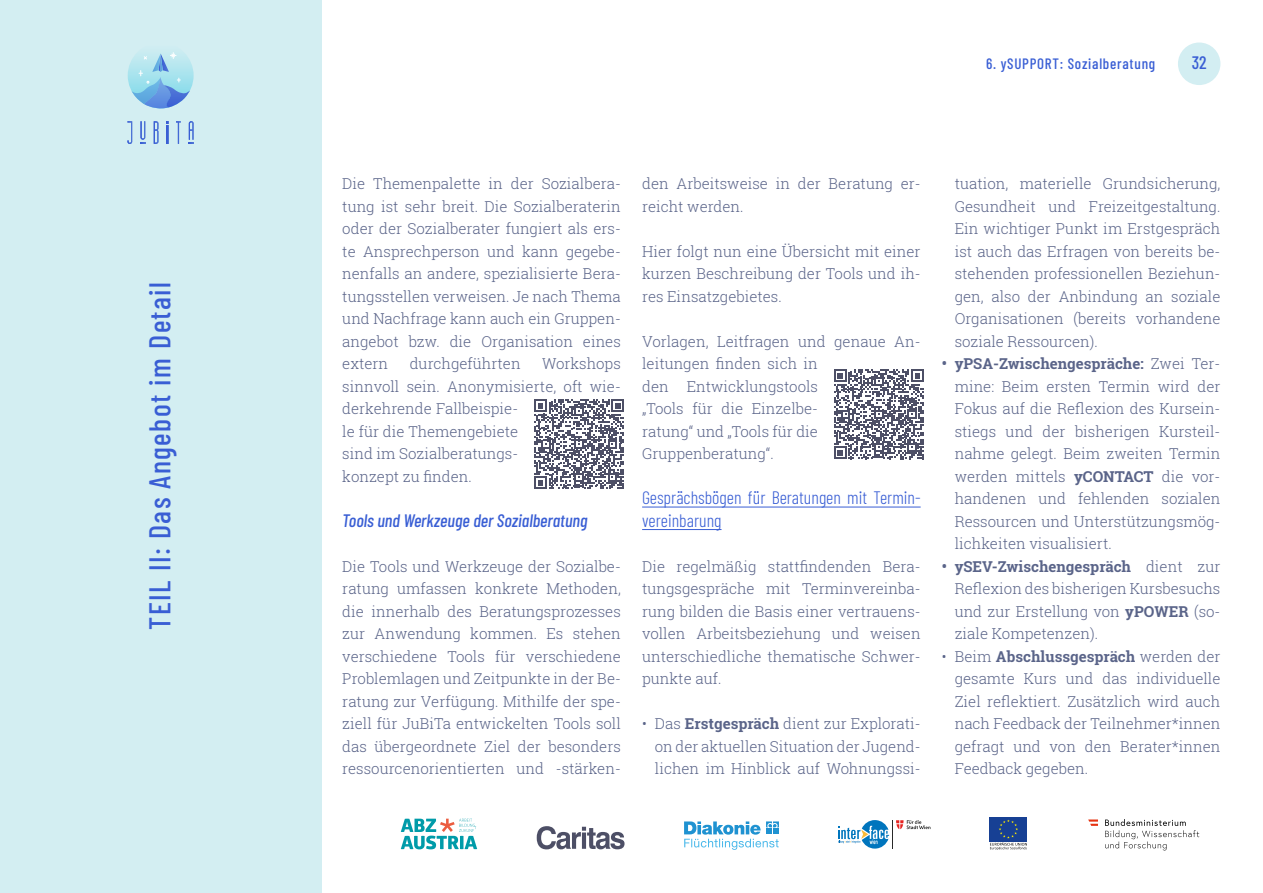
<style>
.page{position:relative;width:1263px;height:893px;background:#fff}
.page>*{position:absolute;margin:0;border:0;box-sizing:border-box;transform-origin:0 0}
.t1{font:500 30px "Barlow Condensed";letter-spacing:.05em;color:#395ed4}
.t2{font:300 18px/22.5px "Barlow Condensed";color:#395ed4}
.t3{font:italic 500 18px "Barlow Condensed";color:#395ed4}
.t4{font:500 18px "Barlow Condensed";color:#395ed4}
.t5{font:300 15px/22.5px "Roboto Slab";color:#5a6489;text-align:justify}
.t6{font:500 15px "Barlow Condensed";letter-spacing:.05em;color:#395ed4}
.s1{font-weight:700}
</style>
<div class="page">
<div style="left:989px;top:817px;width:38px;height:24px;background:#174094"></div>
<svg style="left:990px;top:820px;width:37px;height:30px"></svg>
<div style="left:0;top:0;width:321px;height:893px;background:#d3eef2"></div>
<div style="left:1178px;top:43px;width:42px;height:42px;background:#d3eef2;border-radius:50%"></div>
<svg style="left:537px;top:826px;width:87px;height:23px"></svg>
<svg style="left:401px;top:819px;width:76px;height:30px"></svg>
<svg style="left:684px;top:821px;width:94px;height:28px"></svg>
<svg style="left:1105px;top:819px;width:94px;height:31px"></svg>
<svg style="left:1088px;top:819px;width:10px;height:7px"></svg>
<svg style="left:127px;top:121px;width:5px;height:23px"></svg>
<svg style="left:154px;top:121px;width:4px;height:23px"></svg>
<svg style="left:176px;top:121px;width:5px;height:23px"></svg>
<svg style="left:140px;top:137px;width:5px;height:7px"></svg>
<svg style="left:189px;top:121px;width:5px;height:23px"></svg>
<svg style="left:167px;top:121px;width:1px;height:23px"></svg>
<svg style="left:128px;top:43px;width:66px;height:65px"></svg>
<svg style="left:131px;top:53px;width:59px;height:56px"></svg>
<svg style="left:838px;top:820px;width:92px;height:29px"></svg>
<hr style="left:642px;top:507px;width:279px;height:1px;background:#395ed4">
<hr style="left:642px;top:529px;width:79px;height:1px;background:#395ed4">
<svg style="left:534px;top:399px;width:90px;height:90px"></svg>
<svg style="left:834px;top:369px;width:90px;height:90px"></svg>
<h1 class="t1" style="left:138px;top:630px;width:349px;rotate:-90deg">TEIL II: Das Angebot im Detail</h1>
<p class="t6" style="left:986px;top:53px;width:171px">6. ySUPPORT: Sozialberatung</p>
<p class="t4" style="left:1192px;top:50px;width:16px">32</p>
<p class="t5" style="left:342px;top:172px;width:280px">Die Themenpalette in der Sozialbera&shy;tung ist sehr breit. Die Sozialberaterin oder der Sozialberater fungiert als ers&shy;te Ansprechperson und kann gegebe&shy;nenfalls an andere, spezialisierte Bera&shy;tungsstellen verweisen. Je nach Thema und Nachfrage kann auch ein Gruppen&shy;angebot bzw. die Organisation eines extern</p>
<p class="t5" style="left:410px;top:352px;width:112px">durchgeführten</p>
<p class="t5" style="left:342px;top:352px;width:280px;text-align:left;text-indent:200px">Workshops sinnvoll sein. Anonymisierte, oft wie&shy;derkehrende Fallbeispie-<br>le für die Themengebiete<br>sind im Sozialberatungs-<br>konzept zu finden.</p>
<p class="t3" style="left:342px;top:507px;width:247px">Tools und Werkzeuge der Sozialberatung</p>
<p class="t5" style="left:342px;top:554px;width:280px">Die Tools und Werkzeuge der Sozialbe&shy;ratung umfassen konkrete Methoden, die innerhalb des Beratungsprozesses zur Anwendung kommen. Es stehen verschiedene Tools für verschiedene Problemlagen und Zeitpunkte in der Be&shy;ratung zur Verfügung. Mithilfe der spe&shy;ziell für JuBiTa entwickelten Tools soll das übergeordnete Ziel der besonders ressourcenorientierten und -stärken-</p>
<p class="t5" style="left:642px;top:172px;width:280px">den Arbeitsweise in der Beratung er&shy;reicht werden.</p>
<p class="t5" style="left:642px;top:239px;width:280px">Hier folgt nun eine Übersicht mit einer kurzen Beschreibung der Tools und ih&shy;res Einsatzgebietes.</p>
<p class="t5" style="left:642px;top:329px;width:280px;text-align:left">Vorlagen, Leitfragen und genaue An&shy;leitungen finden sich in<br>den Entwicklungstools<br>„Tools für die Einzelbe-<br>ratung“ und „Tools für die<br>Gruppenberatung“.</p>
<p class="t2" style="left:642px;top:485px;width:280px">Gesprächsbögen für Beratungen mit Termin&shy;vereinbarung</p>
<p class="t5" style="left:642px;top:554px;width:280px">Die regelmäßig stattfindenden Bera&shy;tungsgespräche mit Terminvereinba&shy;rung bilden die Basis einer vertrauens&shy;vollen Arbeitsbeziehung und weisen unterschiedliche thematische Schwer&shy;punkte auf.</p>
<p class="t5" style="left:655px;top:712px;width:267px;text-indent:-13px">• Das <span class="s1">Erstgespräch</span> dient zur Explorati&shy;on der aktuellen Situation der Jugend&shy;lichen im Hinblick auf Wohnungssi-</p>
<p class="t5" style="left:955px;top:172px;width:267px">tuation, materielle Grundsicherung, Gesundheit und Freizeitgestaltung.<br>Ein wichtiger Punkt im Erstgespräch ist auch das Erfragen von bereits be&shy;stehenden professionellen Beziehun&shy;gen, also der Anbindung an soziale Organisationen (bereits vorhandene soziale Ressourcen).</p>
<p class="t5" style="left:955px;top:352px;width:267px;text-indent:-13px"><span class="s1">• yPSA-Zwischengespräche:</span> Zwei Ter&shy;mine: Beim ersten Termin wird der Fokus auf die Reflexion des Kursein&shy;stiegs und der bisherigen Kursteil&shy;nahme gelegt. Beim zweiten Termin werden mittels <span class="s1">yCONTACT</span> die vor&shy;handenen und fehlenden sozialen Ressourcen und Unterstützungsmög&shy;lichkeiten visualisiert.</p>
<p class="t5" style="left:955px;top:554px;width:267px;text-indent:-13px"><span class="s1">• ySEV-Zwischengespräch</span> dient zur Reflexion des bisherigen Kursbesuchs und zur Erstellung von <span class="s1">yPOWER</span> (so&shy;ziale Kompetenzen).</p>
<p class="t5" style="left:955px;top:644px;width:267px;text-indent:-13px">• Beim <span class="s1">Abschlussgespräch</span> werden der gesamte Kurs und das individuelle Ziel reflektiert. Zusätzlich wird auch nach Feedback der Teilnehmer*innen gefragt und von den Berater*innen Feedback gegeben.</p>
</div>
